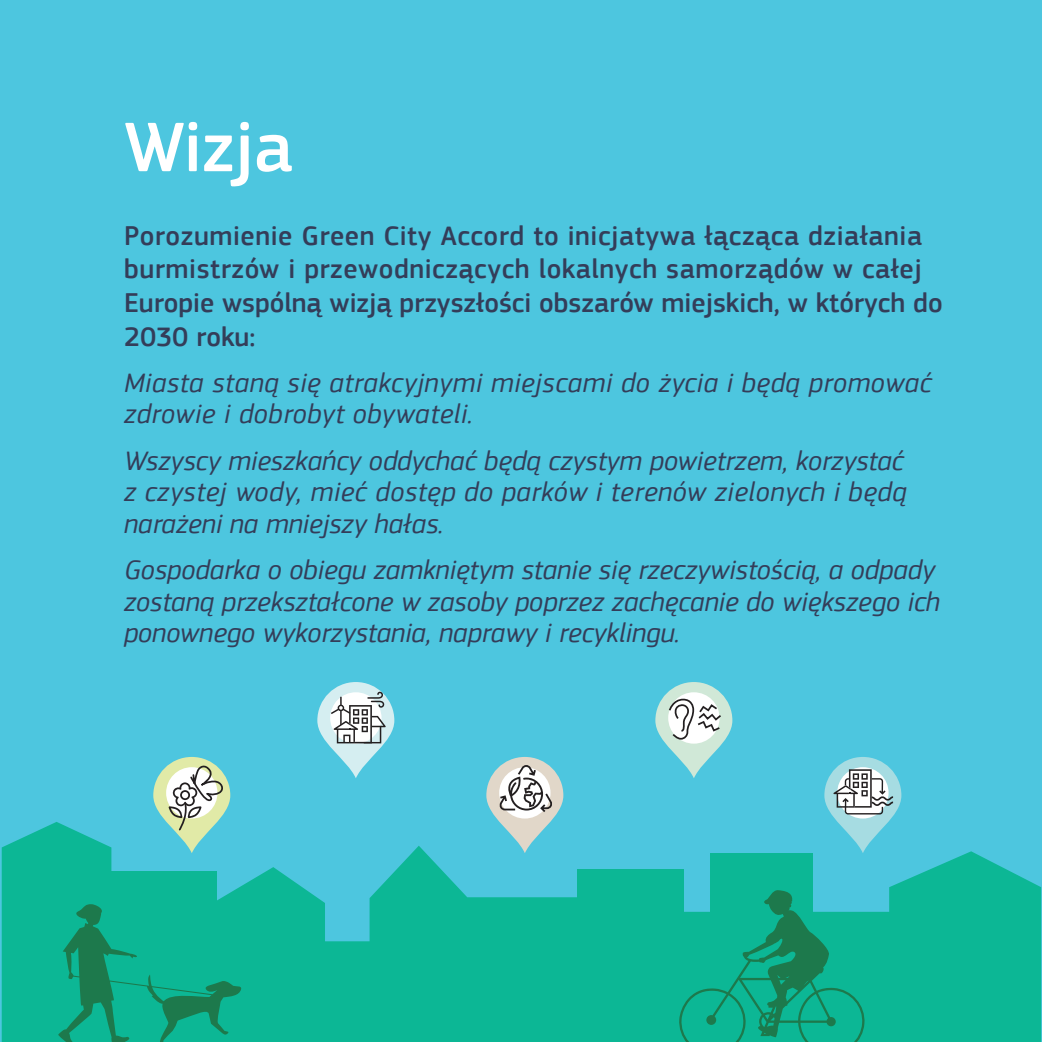
<style>
.page{position:relative;width:1042px;height:1042px;background:#fff}
.page>*{position:absolute;margin:0;border:0;box-sizing:border-box;transform-origin:0 0}
.Heading{font:500 72.8px "EC Square Sans Pro";color:#fff}
.Copy{font:italic 28px/31.5px "EC Square Sans Pro";color:#343d59;text-align:justify}
.Copy-2{font:500 28px/33.6px "EC Square Sans Pro";letter-spacing:.02em;color:#343d59}
.Copy-3{font:italic 28px/31.5px "EC Square Sans Pro";letter-spacing:.02em;color:#343d59}
</style>
<div class="page">
<div style="left:0;top:0;width:1041px;height:1042px;background:#4dc6df"></div>
<svg style="left:325px;top:912px;width:564px;height:130px;fill:#0cb795"></svg>
<svg style="left:369px;top:846px;width:208px;height:196px;fill:#0cb795"></svg>
<div style="left:577px;top:869px;width:106px;height:173px;background:#0cb795"></div>
<div style="left:799px;top:914px;width:126px;height:128px;background:#0cb795"></div>
<svg style="left:889px;top:851px;width:152px;height:191px"></svg>
<div style="left:710px;top:853px;width:103px;height:189px;background:#0cb795"></div>
<svg style="left:655px;top:682px;width:77px;height:96px;fill:#d0e8d7"></svg>
<div style="left:668px;top:692px;width:51px;height:51px;background:#fff;border-radius:50%"></div>
<svg style="left:668px;top:698px;width:55px;height:42px"></svg>
<svg style="left:317px;top:682px;width:77px;height:96px;fill:#d5eef1"></svg>
<svg style="left:331px;top:692px;width:55px;height:51px;background:#c1c6c7"></svg>
<svg style="left:824px;top:757px;width:77px;height:96px;fill:#a6dce2"></svg>
<svg style="left:837px;top:767px;width:51px;height:51px"></svg>
<svg style="left:833px;top:769px;width:60px;height:45px;background:#b5c1c3"></svg>
<svg style="left:486px;top:757px;width:77px;height:96px;fill:#e1d7c9"></svg>
<div style="left:499px;top:767px;width:51px;height:51px;background:#fff;border-radius:50%"></div>
<svg style="left:499px;top:765px;width:53px;height:47px"></svg>
<svg style="left:679px;top:889px;width:187px;height:153px"></svg>
<svg style="left:2px;top:761px;width:323px;height:281px"></svg>
<p class="Heading" style="left:124px;top:105px;width:171px">Wizja</p>
<p class="Copy-2" style="left:124px;top:219px;width:820px">Porozumienie Green City Accord to inicjatywa łącząca działania burmistrzów i przewodniczących lokalnych samorządów w całej Europie wspólną wizją przyszłości obszarów miejskich, w których do 2030 roku:</p>
<p class="Copy-3" style="left:124px;top:367px;width:809px">Miasta staną się atrakcyjnymi miejscami do życia i będą promować zdrowie i dobrobyt obywateli.</p>
<p class="Copy" style="left:124px;top:445px;width:784px">Wszyscy mieszkańcy oddychać będą czystym powietrzem, korzystać z czystej wody, mieć dostęp do parków i terenów zielonych i będą narażeni na mniejszy hałas.</p>
<p class="Copy" style="left:124px;top:554px;width:817px;text-align:left">Gospodarka o obiegu zamkniętym stanie się rzeczywistością, a odpady zostaną przekształcone w zasoby poprzez zachęcanie do większego ich ponownego wykorzystania, naprawy i recyklingu.</p>
</div>
